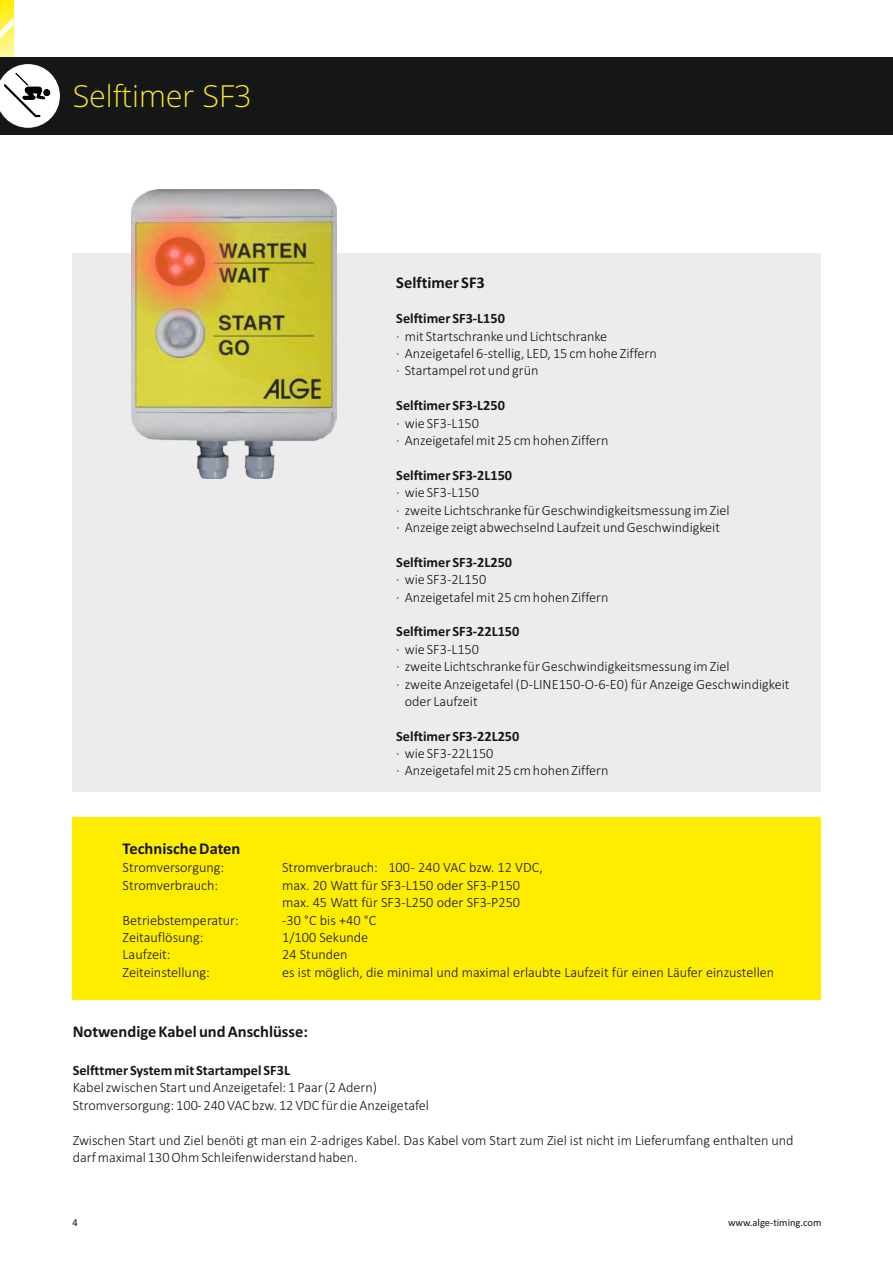
<style>
.page{position:relative;width:893px;height:1263px;background:#fff}
.page>*{position:absolute;margin:0;border:0;box-sizing:border-box;transform-origin:0 0}
.t1{font:300 30.45px "Open Sans";color:#f9e32c}
.t2{font:700 16.5px "Calibri";color:#151616}
.t3{font:300 14.25px/17.4px "Calibri";color:#151616}
.t4{font:700 14.25px "Calibri";color:#151616}
.t5{font:10.5px "Calibri";color:#151616}
</style>
<div class="page">
<svg style="left:0;top:0;width:13px;height:57px"></svg>
<svg style="left:0;top:17px;width:13px;height:21px"></svg>
<div style="left:0;top:57px;width:893px;height:78px;background:#151616"></div>
<svg style="left:0;top:64px;width:60px;height:64px"></svg>
<img style="left:4px;top:72px;width:47px;height:45px">
<div style="left:73px;top:254px;width:748px;height:538px;background:#ececec"></div>
<div style="left:73px;top:817px;width:748px;height:182px;background:#ffed00"></div>
<img style="left:132px;top:190px;width:204px;height:289px">
<h1 class="t1" style="left:73px;top:84px;width:180px">Selftimer SF3</h1>
<p class="t2" style="left:396px;top:275px;width:90px">Selftimer SF3</p>
<p class="t4" style="left:396px;top:312px;width:110px">Selftimer SF3-L150</p>
<p class="t3" style="left:396px;top:328px;width:262px">· mit Startschranke und Lichtschranke<br>· Anzeigetafel 6-stellig, LED, 15 cm hohe Ziffern · Startampel rot und grün</p>
<p class="t4" style="left:396px;top:399px;width:110px">Selftimer SF3-L250</p>
<p class="t3" style="left:396px;top:415px;width:214px">· wie SF3-L150<br>· Anzeigetafel mit 25 cm hohen Ziffern</p>
<p class="t4" style="left:396px;top:469px;width:117px">Selftimer SF3-2L150</p>
<p class="t3" style="left:396px;top:485px;width:335px">· wie SF3-L150<br>· zweite Lichtschranke für Geschwindigkeitsmessung im Ziel · Anzeige zeigt abwechselnd Laufzeit und Geschwindigkeit</p>
<p class="t4" style="left:396px;top:556px;width:117px">Selftimer SF3-2L250</p>
<p class="t3" style="left:396px;top:572px;width:214px">· wie SF3-2L150<br>· Anzeigetafel mit 25 cm hohen Ziffern</p>
<p class="t4" style="left:396px;top:626px;width:125px">Selftimer SF3-22L150</p>
<p class="t3" style="left:396px;top:641px;width:84px">· wie SF3-L150</p>
<p class="t3" style="left:396px;top:659px;width:335px">· zweite Lichtschranke für Geschwindigkeitsmessung im Ziel</p>
<p class="t3" style="left:396px;top:676px;width:395px">· zweite Anzeigetafel (D-LINE150-O-6-E0) für Anzeige Geschwindigkeit</p>
<p class="t3" style="left:405px;top:694px;width:75px">oder Laufzeit</p>
<p class="t4" style="left:396px;top:730px;width:125px">Selftimer SF3-22L250</p>
<p class="t3" style="left:396px;top:746px;width:214px">· wie SF3-22L150<br>· Anzeigetafel mit 25 cm hohen Ziffern</p>
<p class="t2" style="left:123px;top:842px;width:119px">Technische Daten</p>
<p class="t3" style="left:123px;top:860px;width:103px">Stromversorgung:</p>
<p class="t3" style="left:282px;top:860px;width:262px">Stromverbrauch: 100 - 240 VAC bzw. 12 VDC,</p>
<p class="t3" style="left:123px;top:877px;width:97px">Stromverbrauch:</p>
<p class="t3" style="left:282px;top:877px;width:239px">max. 20 Watt für SF3-L150 oder SF3-P150 max. 45 Watt für SF3-L250 oder SF3-P250</p>
<p class="t3" style="left:123px;top:912px;width:118px">Betriebstemperatur:</p>
<p class="t3" style="left:282px;top:912px;width:96px">-30 °C bis +40 °C</p>
<p class="t3" style="left:123px;top:930px;width:82px">Zeitauflösung:</p>
<p class="t3" style="left:282px;top:930px;width:88px">1/100 Sekunde</p>
<p class="t3" style="left:123px;top:947px;width:50px">Laufzeit:</p>
<p class="t3" style="left:282px;top:947px;width:67px">24 Stunden</p>
<p class="t3" style="left:123px;top:964px;width:89px">Zeiteinstellung:</p>
<p class="t3" style="left:282px;top:964px;width:494px">es ist möglich, die minimal und maximal erlaubte Laufzeit für einen Läufer einzustellen</p>
<p class="t2" style="left:73px;top:1024px;width:237px">Notwendige Kabel und Anschlüsse:</p>
<p class="t4" style="left:73px;top:1064px;width:219px">Selfttmer System mit Startampel SF3L</p>
<p class="t3" style="left:73px;top:1080px;width:358px">Kabel zwischen Start und Anzeigetafel: 1 Paar (2 Adern)<br>Stromversorgung: 100- 240 VAC bzw. 12 VDC für die Anzeigetafel</p>
<p class="t3" style="left:73px;top:1132px;width:722px">Zwischen Start und Ziel benöti gt man ein 2-adriges Kabel. Das Kabel vom Start zum Ziel ist nicht im Lieferumfang enthalten und darf maximal 130 Ohm Schleifenwiderstand haben.</p>
<p class="t5" style="left:72px;top:1218px;width:7px">4</p>
<p class="t5" style="left:728px;top:1218px;width:95px">www.alge-timing.com</p>
</div>
